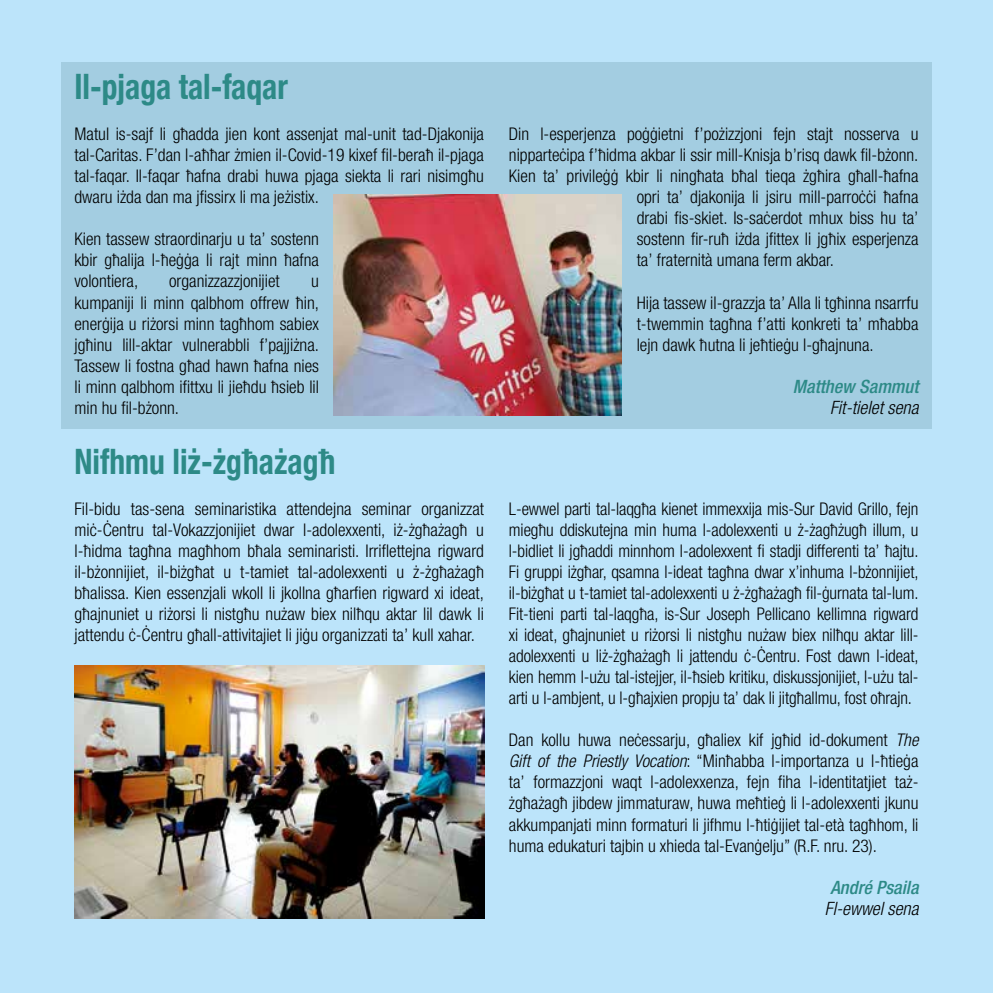
<style>
.page{position:relative;width:993px;height:993px;background:#fff}
.page>*{position:absolute;margin:0;border:0;box-sizing:border-box;transform-origin:0 0}
.t1{font:700 condensed 35px "Helvetica Neue LT Com";color:#2d8a87;scale:.9 1}
.t2{font:italic 300 condensed 18.38px "Helvetica Neue LT Com";color:#000}
.t3{font:italic 500 condensed 18.38px "Helvetica Neue LT Com";color:#2d8a87}
.t4{font:300 condensed 17.5px/21px "Helvetica Neue LT Com";color:#000;text-align:justify}
.s1{font-style:italic}
</style>
<div class="page">
<div style="left:0;top:0;width:992px;height:992px;background:#bce4fa"></div>
<div style="left:61px;top:62px;width:869px;height:366px;background:#a3cde1"></div>
<img style="left:334px;top:195px;width:287px;height:220px">
<img style="left:74px;top:665px;width:410px;height:253px">
<h1 class="t1" style="left:74px;top:66px;width:238px">Il-pjaga tal-faqar</h1>
<p class="t4" style="left:74px;top:123px;width:411px">Matul is-sajf li għadda jien kont assenjat mal-unit tad-Djakonija tal-Caritas. F’dan l-aħħar żmien il-Covid-19 kixef fil-beraħ il-pjaga tal-faqar. Il-faqar ħafna drabi huwa pjaga siekta li rari nisimgħu dwaru iżda dan ma jfissirx li ma jeżistix.</p>
<p class="t4" style="left:74px;top:228px;width:246px">Kien tassew straordinarju u ta’ sostenn kbir għalija l-ħeġġa li rajt minn ħafna volontiera,</p>
<p class="t4" style="left:169px;top:270px;width:112px">organizzazzjonijiet</p>
<p class="t4" style="left:74px;top:270px;width:246px;text-indent:237px">u kumpaniji li minn qalbhom offrew ħin, enerġija u riżorsi minn tagħhom sabiex jgħinu lill-aktar vulnerabbli f’pajjiżna.<br>Tassew li fostna għad hawn ħafna nies li minn qalbhom ifittxu li jieħdu ħsieb lil min hu fil-bżonn.</p>
<p class="t4" style="left:508px;top:123px;width:411px">Din l-esperjenza poġġietni f’pożizzjoni fejn stajt nosserva u</p>
<p class="t4" style="left:508px;top:144px;width:411px">nipparteċipa f’ħidma akbar li ssir mill-Knisja b’risq dawk fil-bżonn.</p>
<p class="t4" style="left:508px;top:165px;width:411px">Kien ta’ privileġġ kbir li ningħata bħal tieqa żgħira għall-ħafna</p>
<p class="t4" style="left:636px;top:186px;width:283px">opri ta’ djakonija li jsiru mill-parroċċi ħafna</p>
<p class="t4" style="left:636px;top:207px;width:283px">drabi fis-skiet. Is-saċerdot mhux biss hu ta’</p>
<p class="t4" style="left:636px;top:228px;width:283px">sostenn fir-ruħ iżda jfittex li jgħix esperjenza</p>
<p class="t4" style="left:636px;top:249px;width:199px">ta’ fraternità umana ferm akbar.</p>
<p class="t4" style="left:636px;top:291px;width:283px">Hija tassew il-grazzja ta’ Alla li tgħinna nsarrfu t-twemmin tagħna f’atti konkreti ta’ mħabba lejn dawk ħutna li jeħtieġu l-għajnuna.</p>
<p class="t3" style="left:792px;top:375px;width:127px">Matthew Sammut</p>
<p class="t2" style="left:829px;top:396px;width:90px">Fit-tielet sena</p>
<h1 class="t1" style="left:74px;top:441px;width:291px">Nifhmu liż-żgħażagħ</h1>
<p class="t4" style="left:74px;top:498px;width:411px">Fil-bidu tas-sena seminaristika attendejna seminar organizzat miċ-Ċentru tal-Vokazzjonijiet dwar l-adolexxenti, iż-żgħażagħ u l-ħidma tagħna magħhom bħala seminaristi. Irriflettejna rigward il-bżonnijiet, il-biżgħat u t-tamiet tal-adolexxenti u ż-żgħażagħ bħalissa. Kien essenzjali wkoll li jkollna għarfien rigward xi ideat, għajnuniet u riżorsi li nistgħu nużaw biex nilħqu aktar lil dawk li jattendu ċ-Ċentru għall-attivitajiet li jiġu organizzati ta’ kull xahar.</p>
<p class="t4" style="left:508px;top:498px;width:411px">L-ewwel parti tal-laqgħa kienet immexxija mis-Sur David Grillo, fejn miegħu ddiskutejna min huma l-adolexxenti u ż-żagħżugħ illum, u l-bidliet li jgħaddi minnhom l-adolexxent fi stadji differenti ta’ ħajtu.<br>Fi gruppi iżgħar, qsamna l-ideat tagħna dwar x’inhuma l-bżonnijiet, il-biżgħat u t-tamiet tal-adolexxenti u ż-żgħażagħ fil-ġurnata tal-lum.<br>Fit-tieni parti tal-laqgħa, is-Sur Joseph Pellicano kellimna rigward xi ideat, għajnuniet u riżorsi li nistgħu nużaw biex nilħqu aktar lill&shy;adolexxenti u liż-żgħażagħ li jattendu ċ-Ċentru. Fost dawn l-ideat, kien hemm l-użu tal-istejjer, il-ħsieb kritiku, diskussjonijiet, l-użu tal&shy;arti u l-ambjent, u l-għajxien propju ta’ dak li jitgħallmu, fost oħrajn.</p>
<p class="t4" style="left:508px;top:729px;width:411px">Dan kollu huwa neċessarju, għaliex kif jgħid id-dokument <span class="s1">The Gift of the Priestly Vocation</span>: “Minħabba l-importanza u l-ħtieġa ta’ formazzjoni waqt l-adolexxenza, fejn fiha l-identitatjiet taż&shy;żgħażagħ jibdew jimmaturaw, huwa meħtieġ li l-adolexxenti jkunu akkumpanjati minn formaturi li jifhmu l-ħtiġijiet tal-età tagħhom, li huma edukaturi tajbin u xhieda tal-Evanġelju” (R.F. nru. 23).</p>
<p class="t3" style="left:830px;top:875px;width:89px">André Psaila</p>
<p class="t2" style="left:824px;top:897px;width:95px">Fl-ewwel sena</p>
</div>
